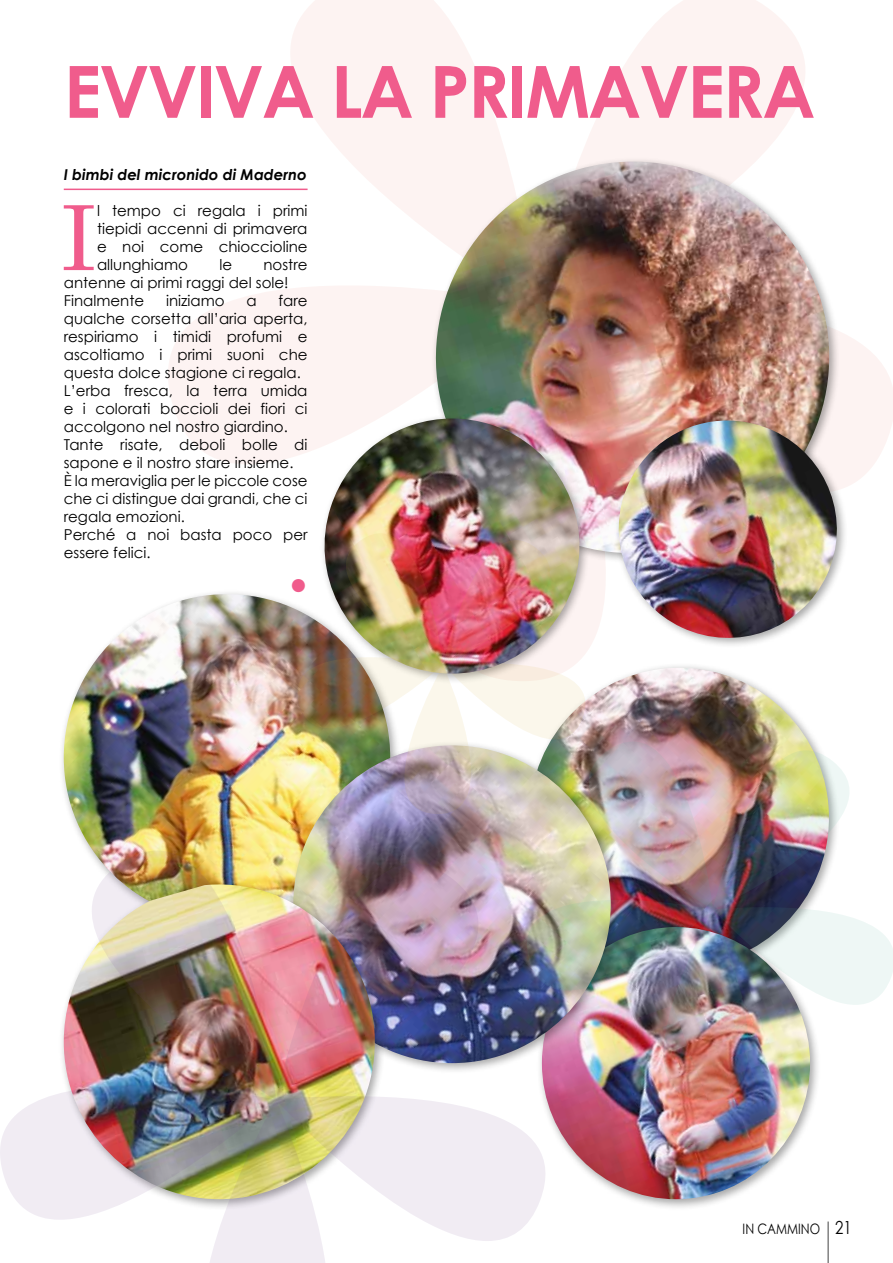
<style>
.page{position:relative;width:893px;height:1263px;background:#fff}
.page>*{position:absolute;margin:0;border:0;box-sizing:border-box;transform-origin:0 0}
.t1{font:89.7px "Century Schoolbook";color:#f05c8c}
.t2{font:700 72px "Century Gothic";letter-spacing:-.03em;color:#f05c8c}
.t3{font:30px "Times New Roman";color:#f05c8c}
.t4{font:18px "Century Gothic";color:#000;scale:.83 1}
.t5{font:15px/18px "Century Gothic";color:#000}
.t6{font:italic 700 15px "Century Gothic";color:#000}
.t7{font:14.4px "Century Gothic";color:#000;scale:.83 1}
</style>
<div class="page">
<hr style="left:827px;top:1221px;width:2px;height:42px;background:#000">
<svg style="left:168px;top:305px;width:161px;height:159px;fill:#fdf3f2"></svg>
<div style="left:329px;top:305px;width:85px;height:109px;background:#fdf3f2"></div>
<svg style="left:851px;top:338px;width:42px;height:146px;fill:#fdf3f2"></svg>
<svg style="left:581px;top:0;width:224px;height:156px;fill:#fdf3f2"></svg>
<svg style="left:172px;top:0;width:334px;height:305px"></svg>
<img style="left:414px;top:162px;width:437px;height:371px">
<img style="left:309px;top:418px;width:286px;height:115px">
<img style="left:603px;top:420px;width:249px;height:113px">
<div style="left:210px;top:1241px;width:115px;height:22px;background:#f1ecf3"></div>
<img style="left:0;top:533px;width:893px;height:708px">
<hr style="left:64px;top:189px;width:244px;height:1px;background:#f05c8c">
<h2 class="t2" style="left:64px;top:46px;width:750px">EVVIVA LA PRIMAVERA</h2>
<p class="t6" style="left:64px;top:165px;width:244px">I bimbi del micronido di Maderno</p>
<h1 class="t1" style="left:60px;top:182px;width:38px">I</h1>
<p class="t5" style="left:97px;top:201px;width:212px;text-align:justify">l tempo ci regala i primi tiepidi accenni di primavera e noi come chioccioline allunghiamo</p>
<p class="t5" style="left:219px;top:255px;width:14px">le</p>
<p class="t5" style="left:64px;top:255px;width:245px;text-indent:200px">nostre antenne ai primi raggi del sole!<br>Finalmente</p>
<p class="t5" style="left:64px;top:291px;width:245px;text-indent:215px">fare qualche corsetta all’aria aperta, respiriamo i timidi profumi e ascoltiamo i primi suoni che questa dolce stagione ci regala.<br>L’erba fresca, la terra umida e i colorati boccioli dei fiori ci accolgono nel nostro giardino.<br>Tante risate, deboli bolle di sapone e il nostro stare insieme.<br>È la meraviglia per le piccole cose che ci distingue dai grandi, che ci regala emozioni.<br>Perché a noi basta poco per essere felici.</p>
<h3 class="t3" style="left:289px;top:564px;width:20px">●</h3>
<p class="t5" style="left:166px;top:291px;width:60px">iniziamo</p>
<p class="t5" style="left:246px;top:291px;width:12px">a</p>
<p class="t7" style="left:743px;top:1219px;width:42px">In Cammino</p>
<p class="t4" style="left:835px;top:1216px;width:22px">21</p>
</div>
